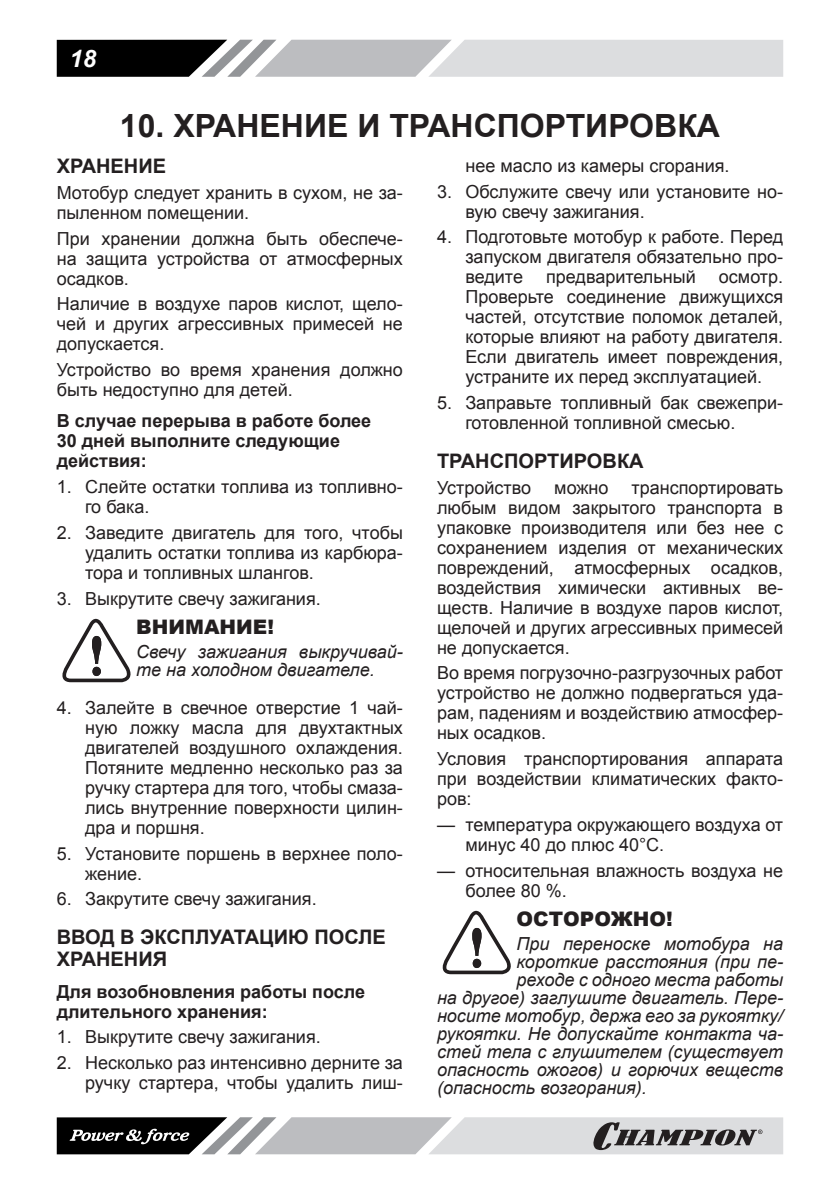
<style>
.page{position:relative;width:840px;height:1191px;background:#fff}
.page>*{position:absolute;margin:0;border:0;box-sizing:border-box;transform-origin:0 0}
.Заголовок_1{font:700 32px "Arial";color:#231f20}
.t1{font:italic 700 24px "Arial";color:#fff}
.Заголовок2{font:700 20px/22px "Arial";color:#231f20}
.ВНИМАНИЕ{font:900 20px "Arial";color:#231f20}
.Текст_список{font:18px/20px "Arial";color:#231f20}
.Текст_основной{font:18px/20px "Arial";color:#231f20;text-align:justify}
.ВНИМАНИЕ_ТЕКСТ{font:italic 18px/18px "Arial";color:#231f20}
.Заголовок3{font:700 18px/20px "Arial";color:#231f20}
</style>
<div class="page">
<svg style="left:57px;top:40px;width:725px;height:37px;background:#a7a8a9"></svg>
<svg style="left:57px;top:1117px;width:725px;height:37px;background:#a1a1a3"></svg>
<svg style="left:62px;top:619px;width:69px;height:63px"></svg>
<svg style="left:442px;top:911px;width:69px;height:63px"></svg>
<h2 class="t1" style="left:70px;top:42px;width:28px">18</h2>
<p class="Заголовок_1" style="left:120px;top:104px;width:601px">10. ХРАНЕНИЕ И ТРАНСПОРТИРОВКА</p>
<p class="Заголовок2" style="left:57px;top:156px;width:111px">ХРАНЕНИЕ</p>
<p class="Текст_основной" style="left:57px;top:183px;width:347px">Мотобур следует хранить в сухом, не за&shy;пыленном помещении.</p>
<p class="Текст_основной" style="left:57px;top:229px;width:347px">При хранении должна быть обеспече&shy;на защита устройства от атмосферных осадков.</p>
<p class="Текст_основной" style="left:57px;top:294px;width:347px">Наличие в воздухе паров кислот, щело&shy;чей и других агрессивных примесей не допускается.</p>
<p class="Текст_основной" style="left:57px;top:360px;width:347px">Устройство во время хранения должно быть недоступно для детей.</p>
<p class="Заголовок3" style="left:57px;top:412px;width:316px">В случае перерыва в работе более<br>30 дней выполните следующие действия:</p>
<p class="Текст_список" style="left:85px;top:477px;width:319px;text-indent:-28px">1. Слейте остатки топлива из топливно&shy;го бака.</p>
<p class="Текст_список" style="left:85px;top:523px;width:319px;text-align:justify;text-indent:-28px">2. Заведите двигатель для того, чтобы удалить остатки топлива из карбюра&shy;тора и топливных шлангов.</p>
<p class="Текст_список" style="left:57px;top:588px;width:265px">3. Выкрутите свечу зажигания.</p>
<p class="ВНИМАНИЕ" style="left:136px;top:612px;width:139px">ВНИМАНИЕ!</p>
<p class="ВНИМАНИЕ_ТЕКСТ" style="left:136px;top:643px;width:268px">Свечу зажигания выкручивай&shy;те на холодном двигателе.</p>
<p class="Текст_список" style="left:85px;top:698px;width:319px;text-align:justify;text-indent:-28px">4. Залейте в свечное отверстие 1 чай&shy;ную ложку масла для двухтактных двигателей воздушного охлаждения.<br>Потяните медленно несколько раз за ручку стартера для того, чтобы смаза&shy;лись внутренние поверхности цилин&shy;дра и поршня.</p>
<p class="Текст_список" style="left:85px;top:843px;width:319px;text-indent:-28px">5. Установите поршень в верхнее поло&shy;жение.</p>
<p class="Текст_список" style="left:57px;top:889px;width:261px">6. Закрутите свечу зажигания.</p>
<p class="Заголовок2" style="left:57px;top:927px;width:330px">ВВОД В ЭКСПЛУАТАЦИЮ ПОСЛЕ<br>ХРАНЕНИЯ</p>
<p class="Заголовок3" style="left:57px;top:982px;width:310px">Для возобновления работы после длительного хранения:</p>
<p class="Текст_список" style="left:57px;top:1027px;width:265px">1. Выкрутите свечу зажигания.</p>
<p class="Текст_список" style="left:57px;top:1053px;width:347px;text-align:right">2. Несколько раз интенсивно дерните за ручку стартера, чтобы удалить лиш-</p>
<p class="Текст_список" style="left:465px;top:156px;width:265px">нее масло из камеры сгорания.</p>
<p class="Текст_список" style="left:465px;top:181px;width:319px;text-indent:-28px">3. Обслужите свечу или установите но&shy;вую свечу зажигания.</p>
<p class="Текст_список" style="left:465px;top:227px;width:319px;text-align:justify;text-indent:-28px">4. Подготовьте мотобур к работе. Перед запуском двигателя обязательно про&shy;ведите</p>
<p class="Текст_список" style="left:545px;top:267px;width:151px">предварительный</p>
<p class="Текст_список" style="left:465px;top:267px;width:319px;text-align:justify;text-indent:253px">осмотр.<br>Проверьте соединение движущихся частей, отсутствие поломок деталей, которые влияют на работу двигателя.<br>Если двигатель имеет повреждения, устраните их перед эксплуатацией.</p>
<p class="Текст_список" style="left:465px;top:393px;width:319px;text-indent:-28px">5. Заправьте топливный бак свежепри&shy;готовленной топливной смесью.</p>
<p class="Заголовок2" style="left:437px;top:450px;width:208px">ТРАНСПОРТИРОВКА</p>
<p class="Текст_основной" style="left:437px;top:477px;width:96px">Устройство</p>
<p class="Текст_основной" style="left:554px;top:477px;width:56px">можно</p>
<p class="Текст_основной" style="left:437px;top:477px;width:347px;text-indent:194px">транспортировать любым видом закрытого транспорта в упаковке производителя или без нее с сохранением изделия от механических повреждений, атмосферных осадков, воздействия химически активных ве&shy;ществ. Наличие в воздухе паров кислот, щелочей и других агрессивных примесей не допускается.</p>
<p class="Текст_основной" style="left:437px;top:663px;width:347px">Во время погрузочно-разгрузочных работ устройство не должно подвергаться уда&shy;рам, падениям и воздействию атмосфер&shy;ных осадков.</p>
<p class="Текст_основной" style="left:437px;top:749px;width:347px">Условия транспортирования аппарата при воздействии климатических факто&shy;ров:</p>
<p class="Текст_список" style="left:465px;top:814px;width:319px;text-indent:-28px">— температура окружающего воздуха от минус 40 до плюс 40°С.</p>
<p class="Текст_список" style="left:465px;top:860px;width:319px;text-indent:-28px">— относительная влажность воздуха не более 80 %.</p>
<p class="ВНИМАНИЕ" style="left:516px;top:904px;width:158px">ОСТОРОЖНО!</p>
<p class="ВНИМАНИЕ_ТЕКСТ" style="left:516px;top:934px;width:268px">При переноске мотобура на</p>
<p class="ВНИМАНИЕ_ТЕКСТ" style="left:516px;top:952px;width:268px">короткие расстояния (при пе-</p>
<p class="ВНИМАНИЕ_ТЕКСТ" style="left:516px;top:970px;width:268px">реходе с одного места работы</p>
<p class="ВНИМАНИЕ_ТЕКСТ" style="left:437px;top:988px;width:347px">на другое) заглушите двигатель. Пере-</p>
<p class="ВНИМАНИЕ_ТЕКСТ" style="left:437px;top:1006px;width:347px">носите мотобур, держа его за рукоятку/</p>
<p class="ВНИМАНИЕ_ТЕКСТ" style="left:437px;top:1024px;width:347px">рукоятки. Не допускайте контакта ча-</p>
<p class="ВНИМАНИЕ_ТЕКСТ" style="left:437px;top:1042px;width:347px">стей тела с глушителем (существует</p>
<p class="ВНИМАНИЕ_ТЕКСТ" style="left:437px;top:1060px;width:347px">опасность ожогов) и горючих веществ</p>
<p class="ВНИМАНИЕ_ТЕКСТ" style="left:437px;top:1078px;width:211px">(опасность возгорания).</p>
</div>
